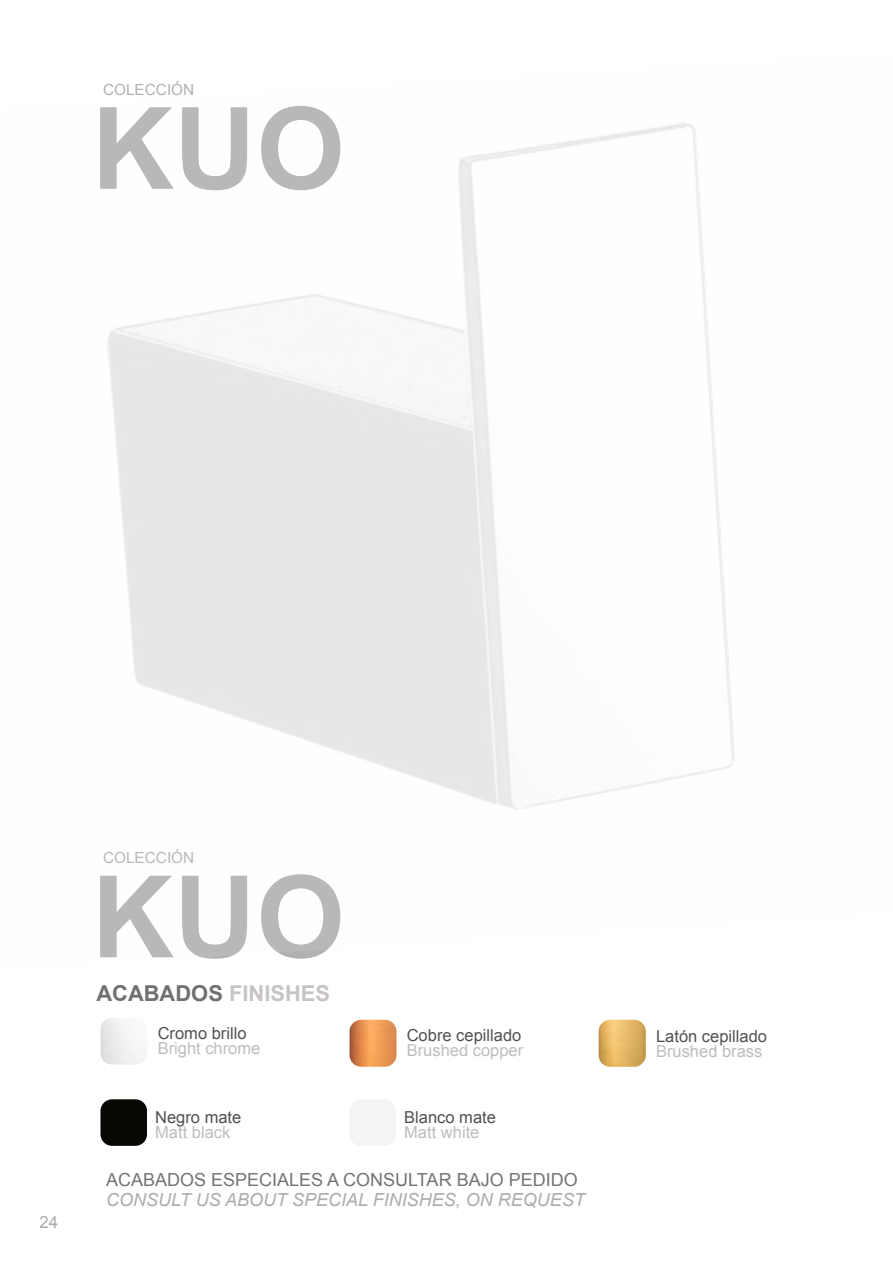
<style>
.page{position:relative;width:893px;height:1263px;background:#fff}
.page>*{position:absolute;margin:0;border:0;box-sizing:border-box;transform-origin:0 0}
.t1{font:700 114px "Arial";color:#b3b1b0}
.t2{font:700 21.9px "Arial";color:#71706f}
.t3{font:italic 18px "Arial";color:#aeadac}
.t4{font:18px "Arial";color:#767473}
.t5{font:16.8px "Arial";color:#acabaa}
.t6{font:16.5px "Arial";color:#525150}
.t7{font:16.5px "Arial";color:#bfbdbc}
.t8{font:15.3px "Arial";color:#b3b1b0}
.s1{color:#c7c4c3}
</style>
<div class="page">
<img style="left:350px;top:1020px;width:46px;height:47px;border-radius:12px">
<img style="left:100px;top:1017px;width:47px;height:47px;border-radius:12px">
<img style="left:599px;top:1020px;width:47px;height:47px;border-radius:12px">
<div style="left:100px;top:1099px;width:47px;height:47px;background:#080704;border-radius:12px"></div>
<div style="left:350px;top:1099px;width:46px;height:47px;background:#f5f4f3;border-radius:12px"></div>
<p class="t8" style="left:103px;top:84px;width:93px">COLECCIÓN</p>
<h1 class="t1" style="left:92px;top:106px;width:255px">KUO</h1>
<p class="t5" style="left:40px;top:1216px;width:20px">24</p>
<p class="t8" style="left:103px;top:852px;width:93px">COLECCIÓN</p>
<h1 class="t1" style="left:92px;top:874px;width:255px">KUO</h1>
<h2 class="t2" style="left:96px;top:984px;width:235px">ACABADOS <span class="s1">FINISHES</span></h2>
<p class="t6" style="left:158px;top:1027px;width:90px">Cromo brillo</p>
<p class="t7" style="left:158px;top:1042px;width:104px">Bright chrome</p>
<p class="t6" style="left:155px;top:1110px;width:88px">Negro mate</p>
<p class="t7" style="left:155px;top:1126px;width:77px">Matt black</p>
<p class="t6" style="left:407px;top:1029px;width:116px">Cobre cepillado</p>
<p class="t7" style="left:407px;top:1044px;width:118px">Brushed copper</p>
<p class="t6" style="left:404px;top:1110px;width:93px">Blanco mate</p>
<p class="t7" style="left:404px;top:1126px;width:77px">Matt white</p>
<p class="t4" style="left:106px;top:1173px;width:473px">ACABADOS ESPECIALES A CONSULTAR BAJO PEDIDO</p>
<p class="t3" style="left:106px;top:1192px;width:480px">CONSULT US ABOUT SPECIAL FINISHES, ON REQUEST</p>
<p class="t6" style="left:656px;top:1029px;width:112px">Latón cepillado</p>
<p class="t7" style="left:656px;top:1045px;width:108px">Brushed brass</p>
</div>
